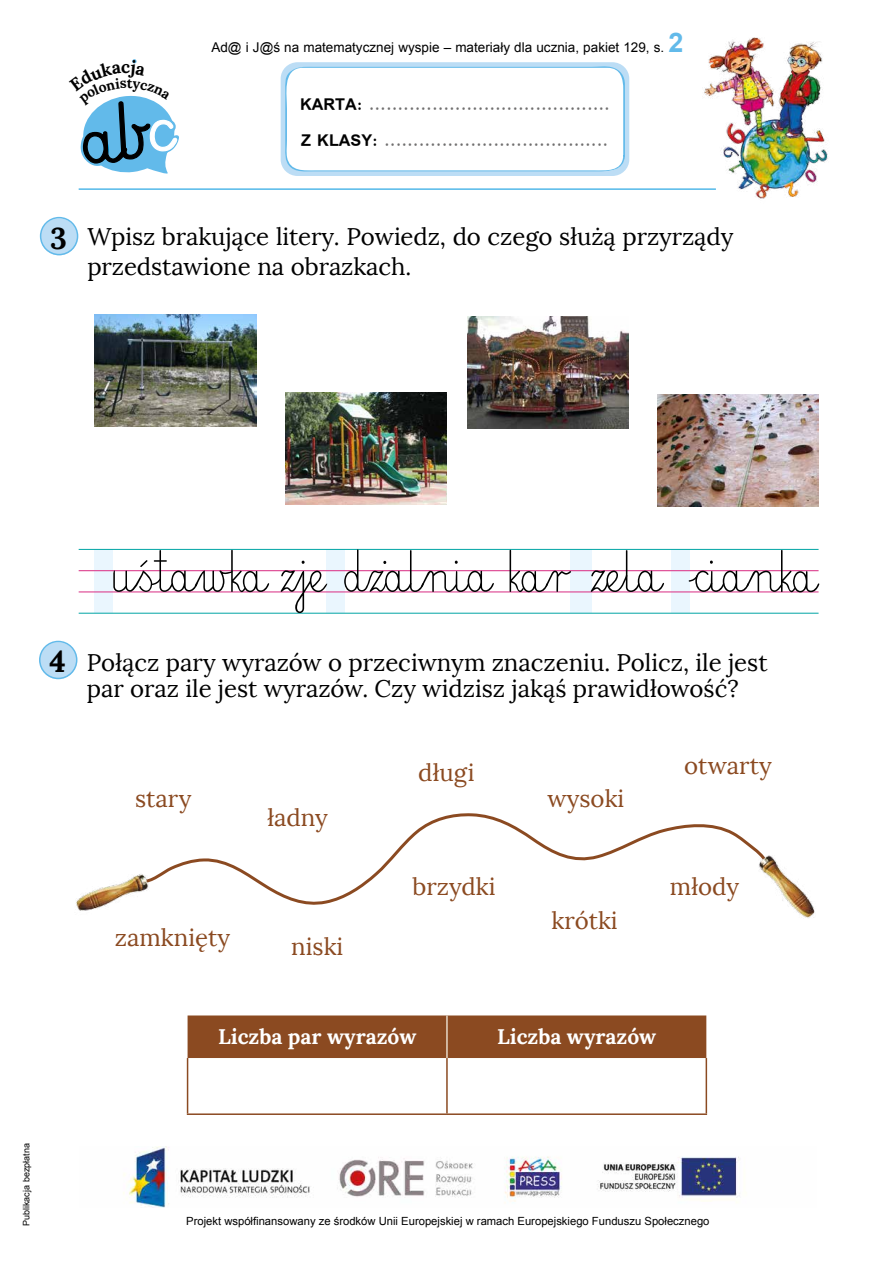
<style>
.page{position:relative;width:893px;height:1263px;background:#fff}
.page>*{position:absolute;margin:0;border:0;box-sizing:border-box;transform-origin:0 0}
.t1{font:700 30px "Lora";color:#000}
.t2{font:24px/30px "Lora";letter-spacing:-.005em;color:#000}
.t3{font:24px "Lora";color:#8b4a21}
.t4{font:700 21px "Lora";color:#fff}
.t5{font:700 18px/35.2px "Simplified Arabic";color:#706f6f}
.t6{font:700 17.55px "Lora";color:#000}
.t7{font:700 13.95px "Lora";color:#000}
.t8{font:13.5px "Arial";color:#000}
.t9{font:11.25px "Arial";color:#000}
.t10{font:9px "Arial";color:#000}
.s1{font-weight:700;font-size:27px;color:#62baea}
.s2{color:#000}
</style>
<div class="page">
<hr style="left:79px;top:188px;width:637px;height:2px;background:#53b9e9">
<div style="left:281px;top:62px;width:348px;height:114px;background:#bcddf5;border-radius:17px"></div>
<svg style="left:282px;top:66px;width:343px;height:107px;background:#f8fbfe"></svg>
<img style="left:703px;top:37px;width:125px;height:162px">
<img style="left:123px;top:1147px;width:617px;height:60px">
<div style="left:671px;top:549px;width:19px;height:64px;background:#eaf6fe"></div>
<div style="left:571px;top:549px;width:21px;height:64px;background:#eaf6fe"></div>
<div style="left:326px;top:549px;width:18px;height:64px;background:#eaf6fe"></div>
<div style="left:95px;top:549px;width:18px;height:64px;background:#eaf6fe"></div>
<svg style="left:39px;top:641px;width:38px;height:38px"></svg>
<hr style="left:79px;top:549px;width:740px;height:1px;background:#00a5a5">
<hr style="left:79px;top:613px;width:740px;height:1px;background:#00a5a5">
<hr style="left:79px;top:570px;width:740px;height:1px;background:#dd4290">
<hr style="left:79px;top:591px;width:740px;height:1px;background:#dd4290">
<div style="left:188px;top:1015px;width:518px;height:43px;background:#8b4a21"></div>
<hr style="left:187px;top:1058px;width:1px;height:55px;background:#8b4a21">
<hr style="left:446px;top:1058px;width:2px;height:55px;background:#8b4a21">
<hr style="left:706px;top:1058px;width:1px;height:55px;background:#8b4a21">
<hr style="left:187px;top:1113px;width:260px;height:2px;background:#8b4a21">
<hr style="left:447px;top:1113px;width:260px;height:2px;background:#8b4a21">
<hr style="left:446px;top:1015px;width:2px;height:43px;background:#e6d7c6">
<svg style="left:154px;top:813px;width:605px;height:92px"></svg>
<img style="left:76px;top:874px;width:78px;height:37px">
<img style="left:754px;top:851px;width:61px;height:67px">
<svg style="left:281px;top:561px;width:48px;height:52px"></svg>
<svg style="left:344px;top:549px;width:150px;height:43px"></svg>
<svg style="left:510px;top:550px;width:61px;height:42px"></svg>
<svg style="left:591px;top:550px;width:73px;height:43px"></svg>
<svg style="left:687px;top:550px;width:132px;height:42px"></svg>
<svg style="left:113px;top:550px;width:156px;height:42px"></svg>
<img style="left:95px;top:315px;width:161px;height:112px">
<img style="left:285px;top:393px;width:161px;height:112px">
<img style="left:467px;top:316px;width:161px;height:112px">
<img style="left:657px;top:394px;width:162px;height:112px">
<svg style="left:40px;top:217px;width:38px;height:38px"></svg>
<svg style="left:80px;top:59px;width:99px;height:115px"></svg>
<p class="t6" style="left:121px;top:56px;width:11px">c</p>
<p class="t8" style="left:211px;top:38px;width:473px">Ad@ i J@ś na matematycznej wyspie – materiały dla ucznia, pakiet 129, s. <span class="s1">2</span></p>
<p class="t5" style="left:300px;top:87px;width:311px"><span class="s2">KARTA:</span> ..........................................<br><span class="s2">Z KLASY:</span> .......................................</p>
<p class="t1" style="left:50px;top:218px;width:18px">3</p>
<p class="t2" style="left:87px;top:221px;width:647px">Wpisz brakujące litery. Powiedz, do czego służą przyrządy przedstawione na obrazkach.</p>
<p class="t7" style="left:119px;top:227px;width:9px">a</p>
<p class="t1" style="left:50px;top:642px;width:18px">4</p>
<p class="t2" style="left:87px;top:649px;width:682px;line-height:26.4px">Połącz pary wyrazów o przeciwnym znaczeniu. Policz, ile jest par oraz ile jest wyrazów. Czy widzisz jakąś prawidłowość?</p>
<p class="t3" style="left:135px;top:783px;width:58px">stary</p>
<p class="t3" style="left:267px;top:802px;width:62px">ładny</p>
<p class="t3" style="left:115px;top:923px;width:117px">zamknięty</p>
<p class="t3" style="left:291px;top:931px;width:54px">niski</p>
<p class="t3" style="left:418px;top:757px;width:58px">długi</p>
<p class="t3" style="left:412px;top:872px;width:85px">brzydki</p>
<p class="t3" style="left:548px;top:783px;width:78px">wysoki</p>
<p class="t3" style="left:552px;top:906px;width:68px">krótki</p>
<p class="t3" style="left:684px;top:751px;width:89px">otwarty</p>
<p class="t3" style="left:670px;top:872px;width:71px">młody</p>
<p class="t4" style="left:218px;top:1023px;width:200px">Liczba par wyrazów</p>
<p class="t4" style="left:497px;top:1023px;width:160px">Liczba wyrazów</p>
<p class="t10" style="left:20px;top:1226px;width:84px;rotate:-90deg">Publikacja bezpłatna</p>
<p class="t9" style="left:186px;top:1213px;width:525px">Projekt współfinansowany ze środków Unii Europejskiej w ramach Europejskiego Funduszu Społecznego</p>
</div>
